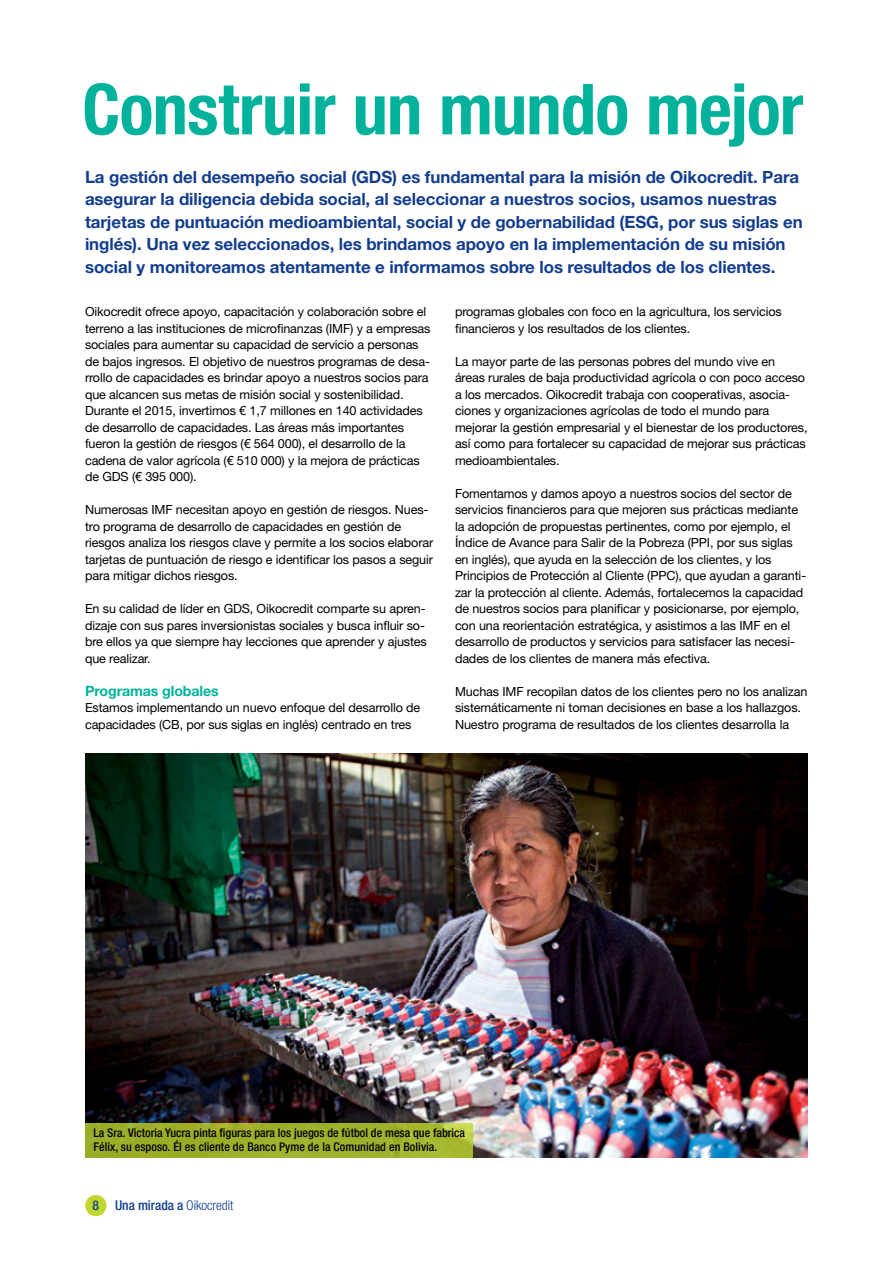
<style>
.page{position:relative;width:893px;height:1263px;background:#fff}
.page>*{position:absolute;margin:0;border:0;box-sizing:border-box;transform-origin:0 0}
.t1{font:700 condensed 70.5px "Helvetica Neue LT Std";letter-spacing:-.01em;color:#00b29c}
.t2{font:700 16.8px/22.5px "Helvetica Neue LT Std";letter-spacing:-.005em;color:#133d8d}
.t3{font:700 14.25px "Helvetica Neue LT Std";letter-spacing:-.01em;color:#00b29c}
.t4{font:500 condensed 13.5px "Helvetica Neue LT Std";color:#133d8d}
.t5{font:12.6px/16.5px "Helvetica Neue LT Std";letter-spacing:-.01em;color:#000}
.t6{font:500 condensed 12px/13.5px "Helvetica Neue LT Std";color:#000}
.s1{font-weight:300}
</style>
<div class="page">
<div style="left:85px;top:1195px;width:22px;height:21px;background:#c1d72f;border-radius:50%"></div>
<img style="left:85px;top:753px;width:723px;height:404px">
<div style="left:85px;top:1123px;width:388px;height:34px;background:#9fb02c"></div>
<h1 class="t1" style="left:82px;top:67px;width:723px">Construir un mundo mejor</h1>
<p class="t2" style="left:85px;top:165px;width:719px">La gestión del desempeño social (GDS) es fundamental para la misión de Oikocredit. Para asegurar la diligencia debida social, al seleccionar a nuestros socios, usamos nuestras tarjetas de puntuación medioambiental, social y de gobernabilidad (ESG, por sus siglas en inglés). Una vez seleccionados, les brindamos apoyo en la implementación de su misión social y monitoreamos atentamente e informamos sobre los resultados de los clientes.</p>
<p class="t5" style="left:85px;top:303px;width:347px">Oikocredit ofrece apoyo, capacitación y colaboración sobre el terreno a las instituciones de microfinanzas (IMF) y a empresas sociales para aumentar su capacidad de servicio a personas de bajos ingresos. El objetivo de nuestros programas de desa&shy;rrollo de capacidades es brindar apoyo a nuestros socios para que alcancen sus metas de misión social y sostenibilidad.<br>Durante el 2015, invertimos € 1,7 millones en 140 actividades de desarrollo de capacidades. Las áreas más importantes fueron la gestión de riesgos (€ 564 000), el desarrollo de la cadena de valor agrícola (€ 510 000) y la mejora de prácticas de GDS (€ 395 000).</p>
<p class="t5" style="left:85px;top:501px;width:350px">Numerosas IMF necesitan apoyo en gestión de riesgos. Nues&shy;tro programa de desarrollo de capacidades en gestión de riesgos analiza los riesgos clave y permite a los socios elaborar tarjetas de puntuación de riesgo e identificar los pasos a seguir para mitigar dichos riesgos.</p>
<p class="t5" style="left:85px;top:600px;width:343px">En su calidad de líder en GDS, Oikocredit comparte su apren&shy;dizaje con sus pares inversionistas sociales y busca influir so&shy;bre ellos ya que siempre hay lecciones que aprender y ajustes que realizar.</p>
<p class="t3" style="left:85px;top:682px;width:135px">Programas globales</p>
<p class="t5" style="left:85px;top:699px;width:337px">Estamos implementando un nuevo enfoque del desarrollo de capacidades (CB, por sus siglas en inglés) centrado en tres</p>
<p class="t5" style="left:455px;top:303px;width:328px">programas globales con foco en la agricultura, los servicios financieros y los resultados de los clientes.</p>
<p class="t5" style="left:455px;top:353px;width:354px">La mayor parte de las personas pobres del mundo vive en áreas rurales de baja productividad agrícola o con poco acceso a los mercados. Oikocredit trabaja con cooperativas, asocia&shy;ciones y organizaciones agrícolas de todo el mundo para mejorar la gestión empresarial y el bienestar de los productores, así como para fortalecer su capacidad de mejorar sus prácticas medioambientales.</p>
<p class="t5" style="left:455px;top:485px;width:353px">Fomentamos y damos apoyo a nuestros socios del sector de servicios financieros para que mejoren sus prácticas mediante la adopción de propuestas pertinentes, como por ejemplo, el Índice de Avance para Salir de la Pobreza (PPI, por sus siglas en inglés), que ayuda en la selección de los clientes, y los Principios de Protección al Cliente (PPC), que ayudan a garanti&shy;zar la protección al cliente. Además, fortalecemos la capacidad de nuestros socios para planificar y posicionarse, por ejemplo, con una reorientación estratégica, y asistimos a las IMF en el desarrollo de productos y servicios para satisfacer las necesi&shy;dades de los clientes de manera más efectiva.</p>
<p class="t5" style="left:455px;top:683px;width:354px">Muchas IMF recopilan datos de los clientes pero no los analizan sistemáticamente ni toman decisiones en base a los hallazgos.<br>Nuestro programa de resultados de los clientes desarrolla la</p>
<p class="t6" style="left:94px;top:1126px;width:373px">La Sra. Victoria Yucra pinta figuras para los juegos de fútbol de mesa que fabrica<br>Félix, su esposo. Él es cliente de Banco Pyme de la Comunidad en Bolivia.</p>
<p class="t4" style="left:92px;top:1197px;width:143px">8 Una mirada a <span class="s1">Oikocredit</span></p>
</div>
